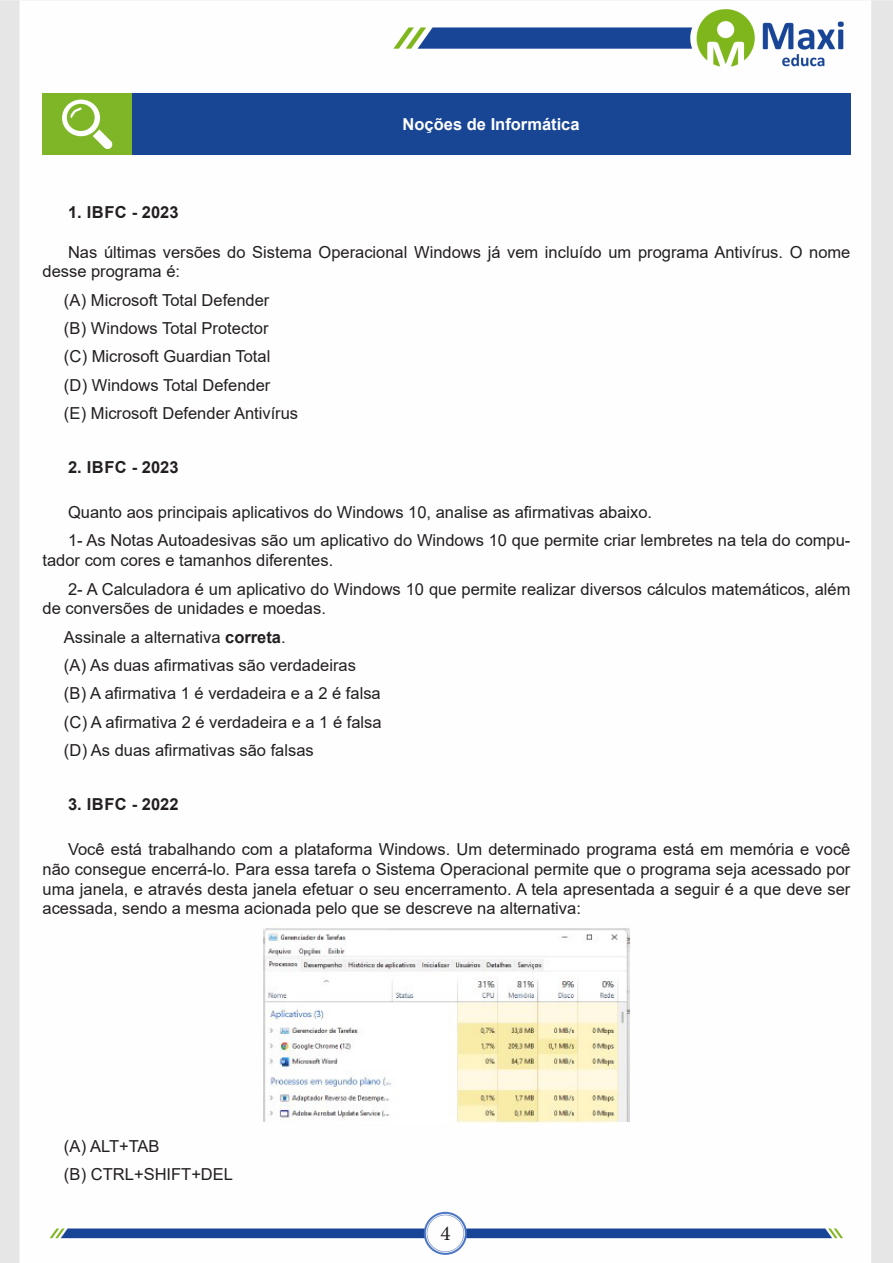
<style>
.page{position:relative;width:893px;height:1263px;background:#fff}
.page>*{position:absolute;margin:0;border:0;box-sizing:border-box;transform-origin:0 0}
.t1{font:21px "Minion Pro";color:#231f20}
.TEXTO_BASE{font:16.5px/19.8px "Arial";color:#231f20}
.ALTERNATIVAS{font:16.5px "Arial";color:#231f20}
.TEXTO_BASE-2{font:700 16.5px "Arial";letter-spacing:.02em;color:#231f20}
.Titulo_de_Caixa{font:700 16.5px "Arial";color:#fff}
.s1{font-weight:700}
</style>
<div class="page">
<img style="left:0;top:0;width:893px;height:1263px">
<div style="left:43px;top:94px;width:89px;height:61px;background:#7fb628"></div>
<div style="left:132px;top:94px;width:718px;height:61px;background:#184695"></div>
<svg style="left:62px;top:100px;width:51px;height:49px"></svg>
<img style="left:262px;top:926px;width:369px;height:197px">
<p class="Titulo_de_Caixa" style="left:403px;top:113px;width:178px">Noções de Informática</p>
<p class="TEXTO_BASE-2" style="left:68px;top:201px;width:112px">1. IBFC - 2023</p>
<p class="TEXTO_BASE" style="left:43px;top:242px;width:809px;text-indent:26px">Nas últimas versões do Sistema Operacional Windows já vem incluído um programa Antivírus. O nome desse programa é:</p>
<p class="ALTERNATIVAS" style="left:64px;top:289px;width:207px">(A) Microsoft Total Defender</p>
<p class="ALTERNATIVAS" style="left:64px;top:317px;width:206px">(B) Windows Total Protector</p>
<p class="ALTERNATIVAS" style="left:64px;top:345px;width:208px">(C) Microsoft Guardian Total</p>
<p class="ALTERNATIVAS" style="left:64px;top:373px;width:208px">(D) Windows Total Defender</p>
<p class="ALTERNATIVAS" style="left:64px;top:402px;width:236px">(E) Microsoft Defender Antivírus</p>
<p class="TEXTO_BASE-2" style="left:68px;top:455px;width:112px">2. IBFC - 2023</p>
<p class="TEXTO_BASE" style="left:68px;top:502px;width:586px">Quanto aos principais aplicativos do Windows 10, analise as afirmativas abaixo.</p>
<p class="TEXTO_BASE" style="left:43px;top:531px;width:809px;text-indent:26px">1- As Notas Autoadesivas são um aplicativo do Windows 10 que permite criar lembretes na tela do compu&shy;tador com cores e tamanhos diferentes.</p>
<p class="TEXTO_BASE" style="left:43px;top:579px;width:809px;text-indent:26px">2- A Calculadora é um aplicativo do Windows 10 que permite realizar diversos cálculos matemáticos, além de conversões de unidades e moedas.</p>
<p class="ALTERNATIVAS" style="left:64px;top:625px;width:223px">Assinale a alternativa <span class="s1">correta</span>.</p>
<p class="ALTERNATIVAS" style="left:64px;top:654px;width:294px">(A) As duas afirmativas são verdadeiras</p>
<p class="ALTERNATIVAS" style="left:64px;top:682px;width:318px">(B) A afirmativa 1 é verdadeira e a 2 é falsa</p>
<p class="ALTERNATIVAS" style="left:64px;top:710px;width:319px">(C) A afirmativa 2 é verdadeira e a 1 é falsa</p>
<p class="ALTERNATIVAS" style="left:64px;top:739px;width:251px">(D) As duas afirmativas são falsas</p>
<p class="TEXTO_BASE-2" style="left:68px;top:792px;width:112px">3. IBFC - 2022</p>
<p class="TEXTO_BASE" style="left:43px;top:839px;width:809px;text-align:justify;text-indent:26px">Você está trabalhando com a plataforma Windows. Um determinado programa está em memória e você não consegue encerrá-lo. Para essa tarefa o Sistema Operacional permite que o programa seja acessado por uma janela, e através desta janela efetuar o seu encerramento. A tela apresentada a seguir é a que deve ser acessada, sendo a mesma acionada pelo que se descreve na alternativa:</p>
<p class="ALTERNATIVAS" style="left:64px;top:1134px;width:97px">(A) ALT+TAB</p>
<p class="ALTERNATIVAS" style="left:64px;top:1163px;width:171px">(B) CTRL+SHIFT+DEL</p>
<p class="t1" style="left:440px;top:1219px;width:12px">4</p>
</div>
